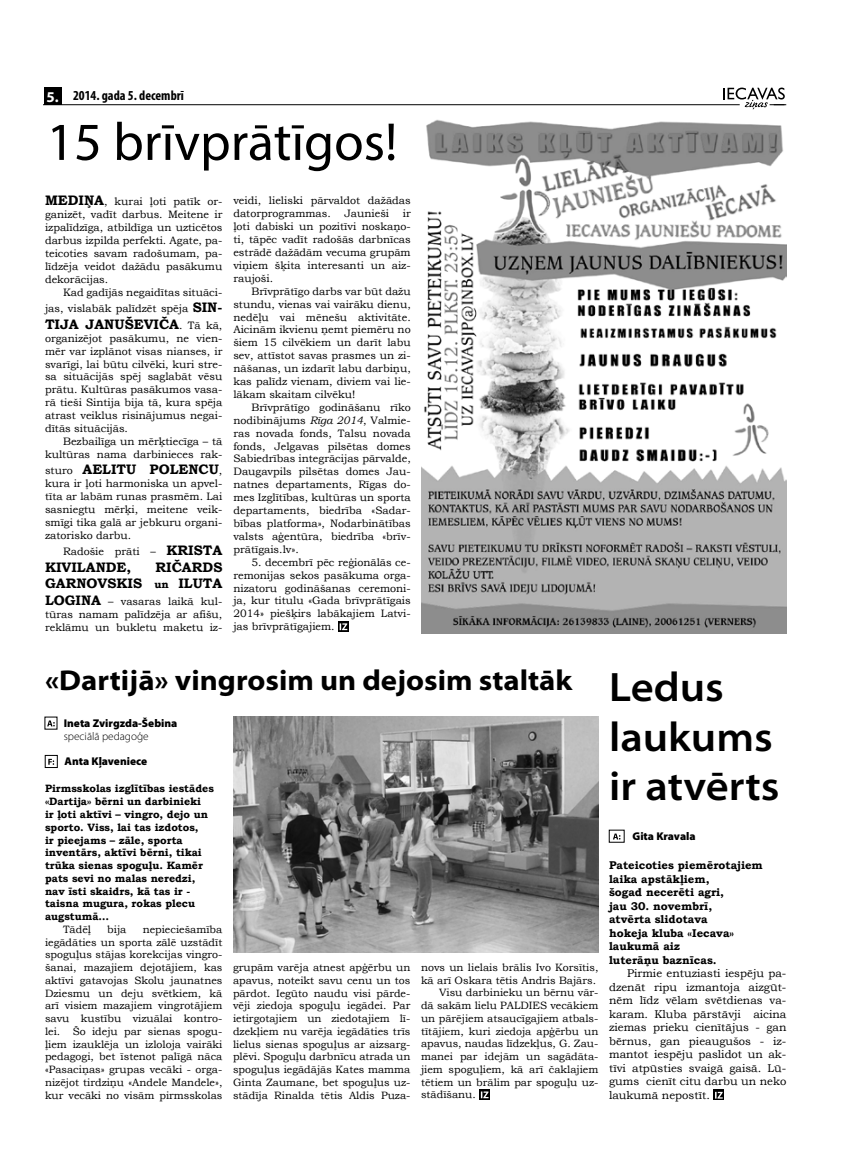
<style>
.page{position:relative;width:851px;height:1170px;background:#fff}
.page>*{position:absolute;margin:0;border:0;box-sizing:border-box;transform-origin:0 0}
.t1{font:53.75px "Myriad Pro";color:#000}
.t2{font:600 semi-expanded 41.25px/49.5px "Myriad Pro";color:#000}
.t3{font:700 semi-expanded 28.75px "Myriad Pro";color:#000}
.t4{font:700 13.75px "Bookman Old Style";color:#000}
.t5{font:700 condensed 13.75px "Myriad Pro";color:#000}
.t6{font:11.25px/13.5px "Bookman Old Style";color:#000;text-align:justify}
.t7{font:700 11.25px/13.5px "Bookman Old Style";color:#000}
.t8{font:900 11.25px "Myriad Pro";color:#000}
.t9{font:300 11.25px "Myriad Pro";color:#000}
.t10{font:10.75px/12.9px "Bookman Old Style";color:#000;text-align:justify}
.t11{font:10.62px/12.8px "Bookman Old Style";color:#000;text-align:justify}
.t12{font:700 10.62px/12.8px "Bookman Old Style";color:#000}
.s1{font-stretch:normal;font-size:15px;color:#fff}
.s2{font-weight:700;font-size:13.75px}
.s3{font-weight:400;font-size:10.75px}
.s4{font-size:10.75px}
.s5{font-style:italic}
.s6{font-weight:600;font-size:41.25px}
</style>
<div class="page">
<hr style="left:44px;top:104px;width:695px;height:1px;background:#000">
<div style="left:44px;top:87px;width:17px;height:18px;background:#000"></div>
<svg style="left:723px;top:88px;width:63px;height:22px"></svg>
<svg style="left:613px;top:833px;width:7px;height:6px"></svg>
<svg style="left:479px;top:1089px;width:11px;height:10px"></svg>
<svg style="left:481px;top:1091px;width:7px;height:7px"></svg>
<svg style="left:338px;top:621px;width:11px;height:10px"></svg>
<img style="left:421px;top:119px;width:365px;height:515px">
<img style="left:233px;top:716px;width:365px;height:236px">
<svg style="left:713px;top:1089px;width:11px;height:11px"></svg>
<svg style="left:715px;top:1091px;width:7px;height:7px"></svg>
<p class="t5" style="left:46px;top:87px;width:139px"><span class="s1">5.</span> 2014. gada 5. decembrī</p>
<h1 class="t1" style="left:47px;top:109px;width:352px">15 brīvprātīgos!</h1>
<p class="t10" style="left:45px;top:195px;width:179px"><span class="s2">Mediņa</span>, kurai ļoti patīk or&shy;ganizēt, vadīt darbus. Meitene ir izpalīdzīga, atbildīga un uzticētos darbus izpilda perfekti. Agate, pa&shy;teicoties savam radošumam, pa&shy;līdzēja veidot dažādu pasākumu dekorācijas.</p>
<p class="t10" style="left:45px;top:284px;width:179px;line-height:16.5px;text-align:right">Kad gadījās negaidītas situāci&shy;jas, vislabāk palīdzēt spēja <span class="s2">Sin-</span></p>
<p class="t4" style="left:45px;top:314px;width:179px">tija Januševiča<span class="s3">. Tā kā,</span></p>
<p class="t10" style="left:45px;top:331px;width:179px">organizējot pasākumu, ne vien&shy;mēr var izplānot visas nianses, ir svarīgi, lai būtu cilvēki, kuri stre&shy;sa situācijās spēj saglabāt vēsu prātu. Kultūras pasākumos vasa&shy;rā tieši Sintija bija tā, kura spēja atrast veiklus risinājumus negai&shy;dītās situācijās.</p>
<p class="t10" style="left:45px;top:435px;width:179px;text-align:right">Bezbailīga un mērķtiecīga – tā kultūras nama darbinieces rak-</p>
<p class="t4" style="left:45px;top:459px;width:179px"><span class="s3">sturo</span> Aelitu Polencu<span class="s3">,</span></p>
<p class="t10" style="left:45px;top:477px;width:179px">kura ir ļoti harmoniska un apvel&shy;tīta ar labām runas prasmēm. Lai sasniegtu mērķi, meitene veik&shy;smīgi tika galā ar jebkuru organi&shy;zatorisko darbu.</p>
<p class="t10" style="left:63px;top:545px;width:161px">Radošie prāti – <span class="s2">Krista</span></p>
<p class="t4" style="left:45px;top:557px;width:20px">Kivil</p>
<p class="t4" style="left:86px;top:557px;width:47px">ande,</p>
<p class="t4" style="left:155px;top:557px;width:58px">Ri čards</p>
<p class="t4" style="left:45px;top:573px;width:63px">Garnovskis</p>
<p class="t4" style="left:154px;top:573px;width:69px"><span class="s4">un</span> Iluta</p>
<p class="t10" style="left:45px;top:595px;width:179px"><span class="s2">Logina</span> – vasaras laikā kul&shy;tūras namam palīdzēja ar afišu, reklāmu un bukletu maketu iz-</p>
<p class="t10" style="left:233px;top:194px;width:179px">veidi, lieliski pārvaldot dažādas datorprogrammas.</p>
<p class="t10" style="left:233px;top:207px;width:179px;text-indent:169px">ir ļoti dabiski un pozitīvi noskaņo&shy;ti, tāpēc vadīt radošās darbnīcas estrādē dažādām vecuma grupām viņiem šķita interesanti un aiz&shy;raujoši.</p>
<p class="t10" style="left:233px;top:284px;width:179px;text-indent:18px">Brīvprātīgo darbs var būt dažu stundu, vienas vai vairāku dienu, nedēļu vai mēnešu aktivitāte.<br>Aicinām ikvienu ņemt piemēru no šiem 15 cilvēkiem un darīt labu sev, attīstot savas prasmes un zi&shy;nāšanas, un izdarīt labu darbiņu, kas palīdz vienam, diviem vai lie&shy;lākam skaitam cilvēku!</p>
<p class="t10" style="left:233px;top:401px;width:179px;text-indent:18px">Brīvprātīgo godināšanu rīko nodibinājums <span class="s5">Rīga 2014</span>, Valmie&shy;ras novada fonds, Talsu novada fonds, Jelgavas pilsētas domes Sabiedrības integrācijas pārvalde, Daugavpils pilsētas domes Jau&shy;natnes departaments, Rīgas do&shy;mes Izglītības, kultūras un sporta departaments, biedrība «Sadar&shy;bības platforma», Nodarbinātības valsts aģentūra, biedrība «brīv&shy;prātīgais.lv».</p>
<p class="t10" style="left:233px;top:555px;width:179px;text-indent:18px">5. decembrī pēc reģionālās ce&shy;remonijas sekos pasākuma orga&shy;nizatoru godināšanas ceremoni&shy;ja, kur titulu «Gada brīvprātīgais 2014» piešķirs labākajiem Latvi&shy;jas brīvprātīgajiem.</p>
<p class="t10" style="left:344px;top:207px;width:46px">Jaunieši</p>
<h3 class="t3" style="left:45px;top:664px;width:680px">«Dartijā» vingrosim un dejosim staltāk <span class="s6">Ledus</span></h3>
<h2 class="t2" style="left:609px;top:713px;width:172px">laukums ir atvērts</h2>
<p class="t8" style="left:64px;top:716px;width:115px">Ineta Zvirgzda-Šebina</p>
<p class="t9" style="left:64px;top:730px;width:86px">speciālā pedagoģe</p>
<p class="t8" style="left:65px;top:754px;width:84px">Anta Kļaveniece</p>
<p class="t12" style="left:45px;top:782px;width:170px">Pirmsskolas izglītības iestādes «Dartija» bērni un darbinieki<br>ir ļoti aktīvi – vingro, dejo un sporto. Viss, lai tas izdotos,<br>ir pieejams – zāle, sporta inventārs, aktīvi bērni, tikai trūka sienas spoguļu. Kamēr pats sevi no malas neredzi, nav īsti skaidrs, kā tas ir - taisna mugura, rokas plecu augstumā…</p>
<p class="t11" style="left:63px;top:922px;width:30px">Tādēļ</p>
<p class="t11" style="left:107px;top:922px;width:21px">bija</p>
<p class="t8" style="left:632px;top:829px;width:65px">Gita Kravala</p>
<p class="t7" style="left:609px;top:858px;width:155px">Pateicoties piemērotajiem laika apstākļiem,<br>šogad necerēti agri,<br>jau 30. novembrī,<br>atvērta slidotava<br>hokeja kluba «Iecava» laukumā aiz<br>luterāņu baznīcas.</p>
<p class="t6" style="left:609px;top:966px;width:179px;text-indent:18px">Pirmie entuziasti iespēju pa&shy;dzenāt ripu izmantoja aizgūt&shy;nēm līdz vēlam svētdienas va&shy;karam. Kluba pārstāvji aicina ziemas prieku cienītājus - gan bērnus, gan pieaugušos - iz&shy;mantot iespēju paslidot un ak&shy;tīvi atpūsties svaigā gaisā. Lū&shy;gums cienīt citu darbu un neko laukumā nepostīt.</p>
<p class="t11" style="left:45px;top:922px;width:179px;text-indent:98px">nepieciešamība iegādāties un sporta zālē uzstādīt spoguļus stājas korekcijas vingro&shy;šanai, mazajiem dejotājiem, kas aktīvi gatavojas Skolu jaunatnes Dziesmu un deju svētkiem, kā arī visiem mazajiem vingrotājiem savu kustību vizuālai kontro&shy;lei. Šo ideju par sienas spogu&shy;ļiem izauklēja un izloloja vairāki pedagogi, bet īstenot palīgā nāca «Pasaciņas» grupas vecāki - orga&shy;nizējot tirdziņu «Andele Mandele», kur vecāki no visām pirmsskolas</p>
<p class="t11" style="left:233px;top:961px;width:179px">grupām varēja atnest apģērbu un apavus, noteikt savu cenu un tos pārdot. Iegūto naudu visi pārde&shy;vēji ziedoja spoguļu iegādei. Par ietirgotajiem un ziedotajiem lī&shy;dzekļiem nu varēja iegādāties trīs lielus sienas spoguļus ar aizsarg&shy;plēvi. Spoguļu darbnīcu atrada un spoguļus iegādājās Kates mamma Ginta Zaumane, bet spoguļus uz&shy;stādīja Rinalda tētis Aldis Puza-</p>
<p class="t11" style="left:421px;top:960px;width:179px">novs un lielais brālis Ivo Korsītis,</p>
<p class="t11" style="left:421px;top:973px;width:176px">kā arī Oskara tētis Andris Bajārs.</p>
<p class="t11" style="left:439px;top:986px;width:161px">Visu darbinieku un bērnu vār-</p>
<p class="t11" style="left:421px;top:999px;width:179px">dā sakām lielu PALDIES vecākiem</p>
<p class="t11" style="left:421px;top:1011px;width:179px">un pārējiem atsaucīgajiem atbals-</p>
<p class="t11" style="left:421px;top:1024px;width:179px">tītājiem, kuri ziedoja apģērbu un</p>
<p class="t11" style="left:421px;top:1037px;width:179px">apavus, naudas līdzekļus, G. Zau-</p>
<p class="t11" style="left:421px;top:1050px;width:179px">manei par idejām un sagādāta-</p>
<p class="t11" style="left:421px;top:1062px;width:179px">jiem spoguļiem, kā arī čaklajiem</p>
<p class="t11" style="left:421px;top:1075px;width:179px">tētiem un brālim par spoguļu uz-</p>
<p class="t11" style="left:421px;top:1088px;width:56px">stādīšanu.</p>
</div>
